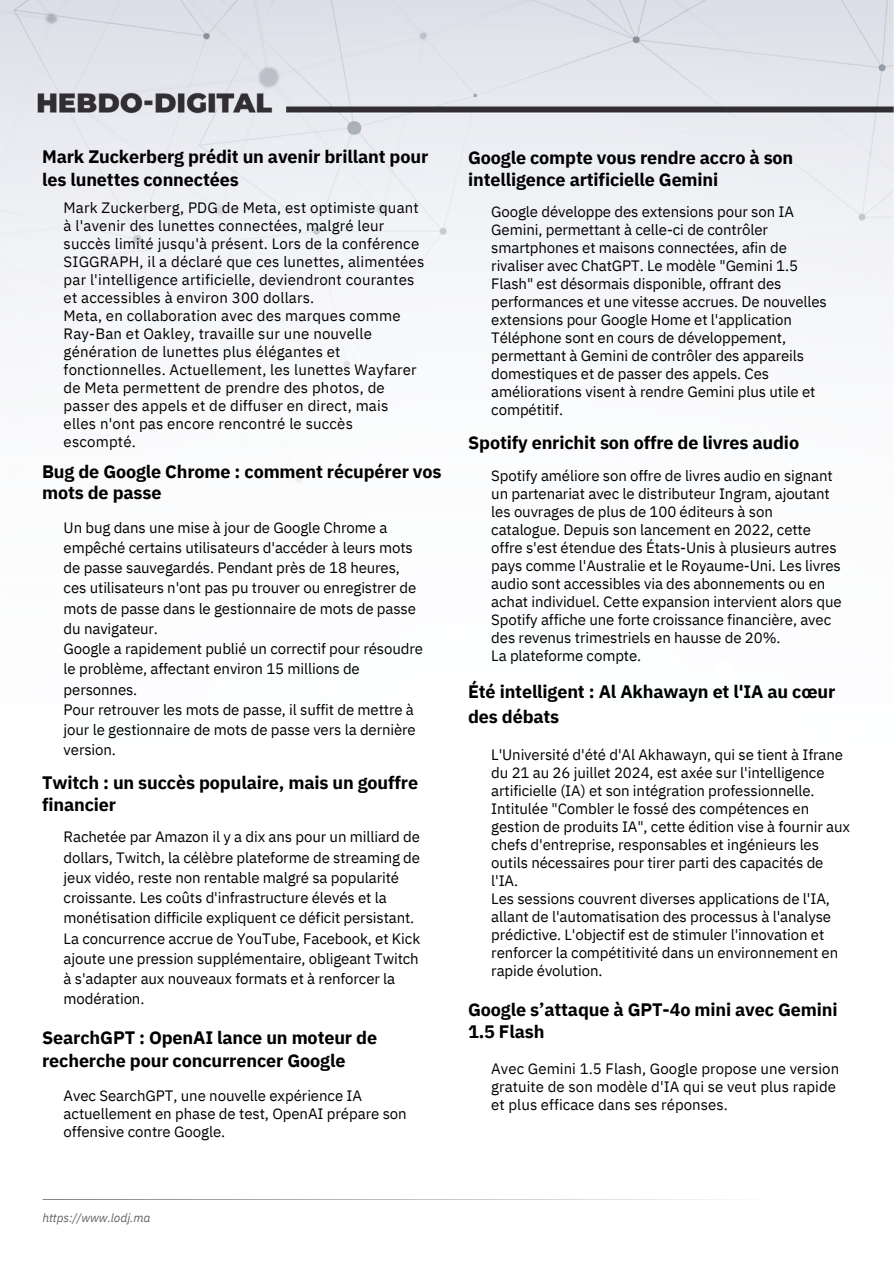
<style>
.page{position:relative;width:894px;height:1264px;background:#fff}
.page>*{position:absolute;margin:0;border:0;box-sizing:border-box;transform-origin:0 0}
.t1{font:700 18px/22.5px "IBM Plex Sans";letter-spacing:-.01em;color:#000}
.t2{font:15px/18px "IBM Plex Sans";letter-spacing:-.01em;color:#000}
.t3{font:15px/18px "IBM Plex Sans";letter-spacing:.01em;color:#000}
.t4{font:italic 12px "IBM Plex Sans";letter-spacing:-.01em;color:#646464}
</style>
<div class="page">
<img style="left:0;top:0;width:893px;height:1200px">
<svg style="left:43px;top:1199px;width:807px;height:1px"></svg>
<h2 class="t1" style="left:42px;top:145px;width:387px">Mark Zuckerberg prédit un avenir brillant pour les lunettes connectées</h2>
<h1 class="t1" style="left:468px;top:146px;width:326px;line-height:21.9px">Google compte vous rendre accro à son intelligence artificielle Gemini</h1>
<h2 class="t3" style="left:64px;top:198px;width:362px">Mark Zuckerberg, PDG de Meta, est optimiste quant à l'avenir des lunettes connectées, malgré leur succès limité jusqu'à présent. Lors de la conférence SIGGRAPH, il a déclaré que ces lunettes, alimentées par l'intelligence artificielle, deviendront courantes et accessibles à environ 300 dollars.<br>Meta, en collaboration avec des marques comme Ray-Ban et Oakley, travaille sur une nouvelle génération de lunettes plus élégantes et fonctionnelles. Actuellement, les lunettes Wayfarer de Meta permettent de prendre des photos, de passer des appels et de diffuser en direct, mais elles n'ont pas encore rencontré le succès escompté.</h2>
<h1 class="t2" style="left:491px;top:202px;width:337px">Google développe des extensions pour son IA Gemini, permettant à celle-ci de contrôler smartphones et maisons connectées, afin de rivaliser avec ChatGPT. Le modèle "Gemini 1.5<br>Flash" est désormais disponible, offrant des performances et une vitesse accrues. De nouvelles extensions pour Google Home et l'application Téléphone sont en cours de développement, permettant à Gemini de contrôler des appareils domestiques et de passer des appels. Ces améliorations visent à rendre Gemini plus utile et compétitif.</h1>
<h2 class="t2" style="left:491px;top:466px;width:352px">Spotify améliore son offre de livres audio en signant un partenariat avec le distributeur Ingram, ajoutant les ouvrages de plus de 100 éditeurs à son catalogue. Depuis son lancement en 2022, cette offre s'est étendue des États-Unis à plusieurs autres pays comme l'Australie et le Royaume-Uni. Les livres audio sont accessibles via des abonnements ou en achat individuel. Cette expansion intervient alors que Spotify affiche une forte croissance financière, avec des revenus trimestriels en hausse de 20%.<br>La plateforme compte.</h2>
<h2 class="t1" style="left:468px;top:431px;width:332px">Spotify enrichit son offre de livres audio</h2>
<h1 class="t1" style="left:42px;top:460px;width:401px;line-height:21.3px">Bug de Google Chrome : comment récupérer vos mots de passe</h1>
<h2 class="t2" style="left:64px;top:516px;width:361px;line-height:20.2px">Un bug dans une mise à jour de Google Chrome a empêché certains utilisateurs d'accéder à leurs mots de passe sauvegardés. Pendant près de 18 heures, ces utilisateurs n'ont pas pu trouver ou enregistrer de mots de passe dans le gestionnaire de mots de passe du navigateur.<br>Google a rapidement publié un correctif pour résoudre le problème, affectant environ 15 millions de personnes.<br>Pour retrouver les mots de passe, il suffit de mettre à jour le gestionnaire de mots de passe vers la dernière version.</h2>
<h2 class="t1" style="left:468px;top:678px;width:368px;line-height:24.8px">Été intelligent : Al Akhawayn et l'IA au cœur des débats</h2>
<h1 class="t2" style="left:491px;top:745px;width:360px">L'Université d'été d'Al Akhawayn, qui se tient à Ifrane du 21 au 26 juillet 2024, est axée sur l'intelligence artificielle (IA) et son intégration professionnelle.<br>Intitulée "Combler le fossé des compétences en gestion de produits IA", cette édition vise à fournir aux chefs d'entreprise, responsables et ingénieurs les outils nécessaires pour tirer parti des capacités de l'IA.<br>Les sessions couvrent diverses applications de l'IA, allant de l'automatisation des processus à l'analyse prédictive. L'objectif est de stimuler l'innovation et renforcer la compétitivité dans un environnement en rapide évolution.</h1>
<h1 class="t1" style="left:42px;top:771px;width:377px;line-height:21.9px">Twitch : un succès populaire, mais un gouffre financier</h1>
<h1 class="t2" style="left:64px;top:826px;width:358px;line-height:20.2px">Rachetée par Amazon il y a dix ans pour un milliard de dollars, Twitch, la célèbre plateforme de streaming de jeux vidéo, reste non rentable malgré sa popularité croissante. Les coûts d'infrastructure élevés et la monétisation difficile expliquent ce déficit persistant.<br>La concurrence accrue de YouTube, Facebook, et Kick ajoute une pression supplémentaire, obligeant Twitch à s'adapter aux nouveaux formats et à renforcer la modération.</h1>
<h2 class="t1" style="left:468px;top:997px;width:371px">Google s’attaque à GPT-4o mini avec Gemini<br>1.5 Flash</h2>
<p class="t2" style="left:491px;top:1059px;width:349px">Avec Gemini 1.5 Flash, Google propose une version gratuite de son modèle d'IA qui se veut plus rapide et plus efficace dans ses réponses.</p>
<h2 class="t1" style="left:42px;top:1026px;width:336px">SearchGPT : OpenAI lance un moteur de recherche pour concurrencer Google</h2>
<h1 class="t2" style="left:64px;top:1086px;width:344px">Avec SearchGPT, une nouvelle expérience IA actuellement en phase de test, OpenAI prépare son offensive contre Google.</h1>
<h1 class="t4" style="left:43px;top:1209px;width:109px">https://www.lodj.ma</h1>
</div>
